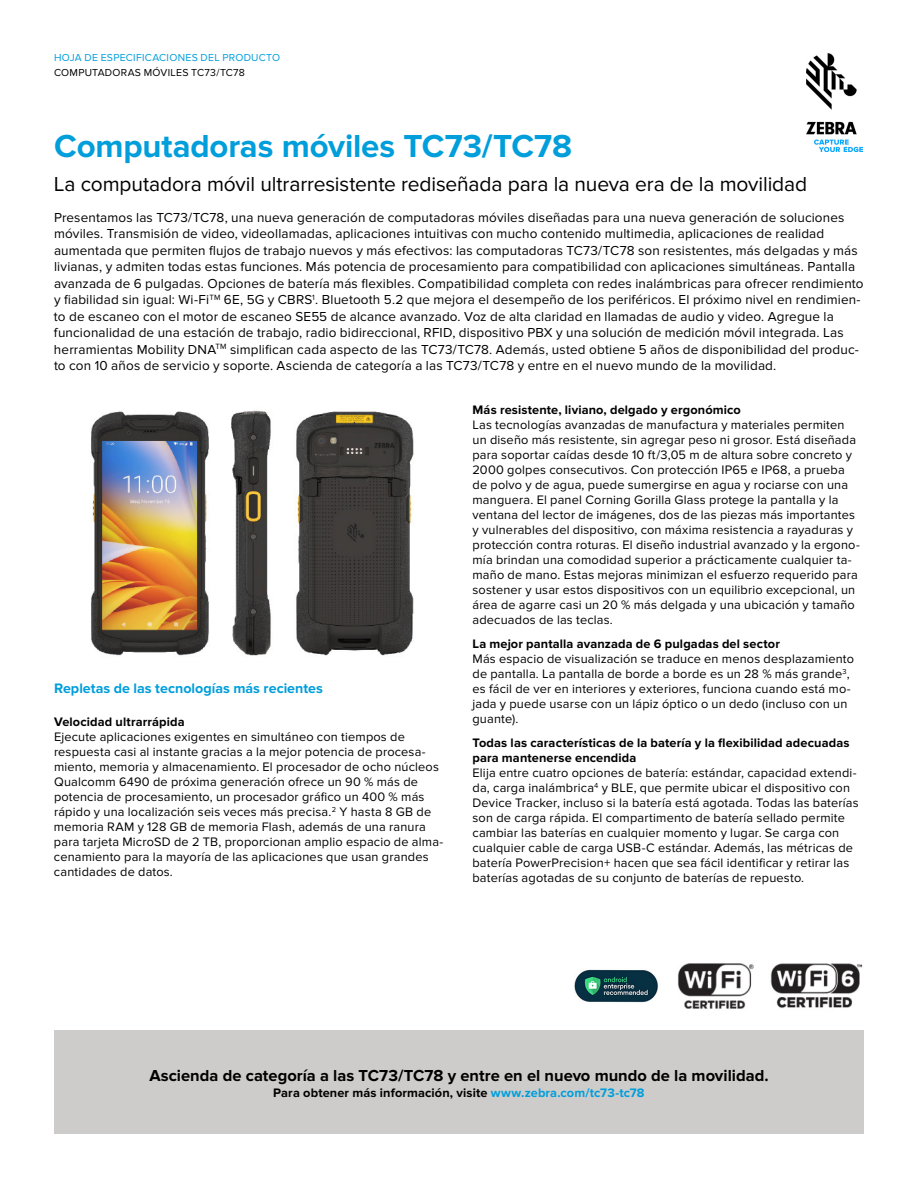
<style>
.page{position:relative;width:918px;height:1188px;background:#fff}
.page>*{position:absolute;margin:0;border:0;box-sizing:border-box;transform-origin:0 0}
.t1{font:700 33px "Proxima Nova";letter-spacing:-.005em;color:#009edb}
.t2{font:21px "Proxima Nova";letter-spacing:-.005em;color:#000}
.t3{font:700 16.5px "Proxima Nova";color:#000}
.t4{font:700 14.25px "Proxima Nova";color:#009edb}
.t5{font:13.5px/16.5px "Proxima Nova";letter-spacing:.01em;color:#000}
.t6{font:12.75px/15px "Proxima Nova";letter-spacing:.015em;color:#000}
.t7{font:700 12.75px/15px "Proxima Nova";letter-spacing:.01em;color:#000}
.t8{font:10.5px "Proxima Nova";letter-spacing:.025em;color:#009edb}
.t9{font:10.5px "Proxima Nova";letter-spacing:.025em;color:#000}
.s1{color:#009edb}
</style>
<div class="page">
<img style="left:806px;top:54px;width:56px;height:97px">
<div style="left:54px;top:1031px;width:810px;height:103px;background:#cdccca"></div>
<img style="left:574px;top:963px;width:289px;height:46px">
<img style="left:91px;top:410px;width:323px;height:246px">
<p class="t8" style="left:54px;top:52px;width:228px">HOJA DE ESPECIFICACIONES DEL PRODUCTO</p>
<p class="t9" style="left:54px;top:66px;width:192px">COMPUTADORAS MÓVILES TC73/TC78</p>
<h1 class="t1" style="left:54px;top:127px;width:520px">Computadoras móviles TC73/TC78</h1>
<h2 class="t2" style="left:54px;top:172px;width:755px">La computadora móvil ultrarresistente rediseñada para la nueva era de la movilidad</h2>
<p class="t5" style="left:54px;top:209px;width:811px">Presentamos las TC73/TC78, una nueva generación de computadoras móviles diseñadas para una nueva generación de soluciones móviles. Transmisión de video, videollamadas, aplicaciones intuitivas con mucho contenido multimedia, aplicaciones de realidad aumentada que permiten flujos de trabajo nuevos y más efectivos: las computadoras TC73/TC78 son resistentes, más delgadas y más livianas, y admiten todas estas funciones. Más potencia de procesamiento para compatibilidad con aplicaciones simultáneas. Pantalla avanzada de 6 pulgadas. Opciones de batería más flexibles. Compatibilidad completa con redes inalámbricas para ofrecer rendimiento y fiabilidad sin igual: Wi-Fi<sup>TM</sup> 6E, 5G y CBRS<sup>1</sup>. Bluetooth 5.2 que mejora el desempeño de los periféricos. El próximo nivel en rendimien&shy;to de escaneo con el motor de escaneo SE55 de alcance avanzado. Voz de alta claridad en llamadas de audio y video. Agregue la funcionalidad de una estación de trabajo, radio bidireccional, RFID, dispositivo PBX y una solución de medición móvil integrada. Las herramientas Mobility DNA<sup>TM</sup> simplifican cada aspecto de las TC73/TC78. Además, usted obtiene 5 años de disponibilidad del produc&shy;to con 10 años de servicio y soporte. Ascienda de categoría a las TC73/TC78 y entre en el nuevo mundo de la movilidad.</p>
<p class="t4" style="left:54px;top:680px;width:270px">Repletas de las tecnologías más recientes</p>
<p class="t7" style="left:54px;top:715px;width:132px">Velocidad ultrarrápida</p>
<p class="t6" style="left:54px;top:730px;width:391px">Ejecute aplicaciones exigentes en simultáneo con tiempos de respuesta casi al instante gracias a la mejor potencia de procesa&shy;miento, memoria y almacenamiento. El procesador de ocho núcleos Qualcomm 6490 de próxima generación ofrece un 90 % más de potencia de procesamiento, un procesador gráfico un 400 % más rápido y una localización seis veces más precisa.<sup>2</sup> Y hasta 8 GB de memoria RAM y 128 GB de memoria Flash, además de una ranura para tarjeta MicroSD de 2 TB, proporcionan amplio espacio de alma&shy;cenamiento para la mayoría de las aplicaciones que usan grandes cantidades de datos.</p>
<p class="t7" style="left:472px;top:402px;width:270px">Más resistente, liviano, delgado y ergonómico</p>
<p class="t6" style="left:472px;top:417px;width:389px">Las tecnologías avanzadas de manufactura y materiales permiten un diseño más resistente, sin agregar peso ni grosor. Está diseñada para soportar caídas desde 10 ft/3,05 m de altura sobre concreto y 2000 golpes consecutivos. Con protección IP65 e IP68, a prueba de polvo y de agua, puede sumergirse en agua y rociarse con una manguera. El panel Corning Gorilla Glass protege la pantalla y la ventana del lector de imágenes, dos de las piezas más importantes y vulnerables del dispositivo, con máxima resistencia a rayaduras y protección contra roturas. El diseño industrial avanzado y la ergono&shy;mía brindan una comodidad superior a prácticamente cualquier ta&shy;maño de mano. Estas mejoras minimizan el esfuerzo requerido para sostener y usar estos dispositivos con un equilibrio excepcional, un área de agarre casi un 20 % más delgada y una ubicación y tamaño adecuados de las teclas.</p>
<p class="t7" style="left:472px;top:636px;width:309px">La mejor pantalla avanzada de 6 pulgadas del sector</p>
<p class="t6" style="left:472px;top:651px;width:383px">Más espacio de visualización se traduce en menos desplazamiento de pantalla. La pantalla de borde a borde es un 28 % más grande<sup>3</sup>, es fácil de ver en interiores y exteriores, funciona cuando está mo&shy;jada y puede usarse con un lápiz óptico o un dedo (incluso con un guante).</p>
<p class="t7" style="left:473px;top:735px;width:379px">Todas las características de la batería y la flexibilidad adecuadas para mantenerse encendida</p>
<p class="t6" style="left:473px;top:765px;width:388px">Elija entre cuatro opciones de batería: estándar, capacidad extendi&shy;da, carga inalámbrica<sup>4</sup> y BLE, que permite ubicar el dispositivo con Device Tracker, incluso si la batería está agotada. Todas las baterías son de carga rápida. El compartimento de batería sellado permite cambiar las baterías en cualquier momento y lugar. Se carga con cualquier cable de carga USB-C estándar. Además, las métricas de batería PowerPrecision+ hacen que sea fácil identificar y retirar las baterías agotadas de su conjunto de baterías de repuesto.</p>
<p class="t3" style="left:149px;top:1066px;width:621px">Ascienda de categoría a las TC73/TC78 y entre en el nuevo mundo de la movilidad.</p>
<p class="t7" style="left:273px;top:1085px;width:373px">Para obtener más información, visite <span class="s1">www.zebra.com/tc73-tc78</span></p>
</div>
